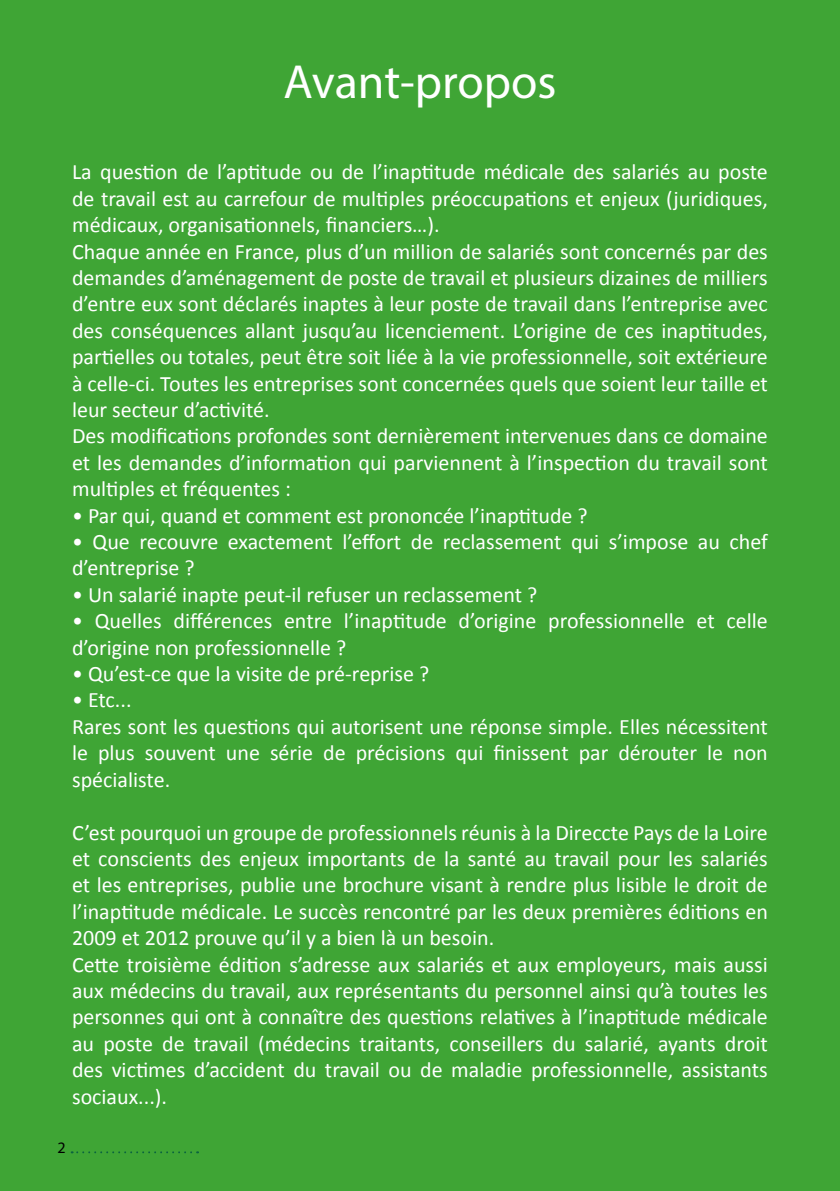
<style>
.page{position:relative;width:840px;height:1191px;background:#fff}
.page>*{position:absolute;margin:0;border:0;box-sizing:border-box;transform-origin:0 0}
.t1{font:48px "Myriad Pro";color:#fff}
.t2{font:22px/26.4px "Calibri";color:#fff}
.t3{font:16px "Myriad Pro";color:#000}
</style>
<div class="page">
<div style="left:0;top:0;width:839px;height:1191px;background:#3fa535"></div>
<svg style="left:72px;top:1151px;width:119px;height:2px"></svg>
<h1 class="t1" style="left:283px;top:64px;width:274px">Avant-propos</h1>
<p class="t2" style="left:72px;top:159px;width:697px">La question de l’aptitude ou de l’inaptitude médicale des salariés au poste de travail est au carrefour de multiples préoccupations et enjeux (juridiques, médicaux, organisationnels, financiers…).<br>Chaque année en France, plus d’un million de salariés sont concernés par des demandes d’aménagement de poste de travail et plusieurs dizaines de milliers d’entre eux sont déclarés inaptes à leur poste de travail dans l’entreprise avec des conséquences allant jusqu’au licenciement. L’origine de ces inaptitudes, partielles ou totales, peut être soit liée à la vie professionnelle, soit extérieure à celle-ci. Toutes les entreprises sont concernées quels que soient leur taille et leur secteur d’activité.<br>Des modifications profondes sont dernièrement intervenues dans ce domaine et les demandes d’information qui parviennent à l’inspection du travail sont multiples et fréquentes :</p>
<p class="t2" style="left:72px;top:502px;width:517px">• Par qui, quand et comment est prononcée l’inaptitude ?</p>
<p class="t2" style="left:72px;top:528px;width:697px">• Que recouvre exactement l’effort de reclassement qui s’impose au chef d’entreprise ?</p>
<p class="t2" style="left:72px;top:581px;width:466px">• Un salarié inapte peut-il refuser un reclassement ?</p>
<p class="t2" style="left:72px;top:608px;width:697px">• Quelles différences entre l’inaptitude d’origine professionnelle et celle d’origine non professionnelle ?</p>
<p class="t2" style="left:72px;top:660px;width:358px">• Qu’est-ce que la visite de pré-reprise ?</p>
<p class="t2" style="left:72px;top:687px;width:697px">• Etc...<br>Rares sont les questions qui autorisent une réponse simple. Elles nécessitent le plus souvent une série de précisions qui finissent par dérouter le non spécialiste.</p>
<p class="t2" style="left:72px;top:819px;width:697px">C’est pourquoi un groupe de professionnels réunis à la Direccte Pays de la Loire et conscients des enjeux importants de la santé au travail pour les salariés et les entreprises, publie une brochure visant à rendre plus lisible le droit de l’inaptitude médicale. Le succès rencontré par les deux premières éditions en 2009 et 2012 prouve qu’il y a bien là un besoin.<br>Cette troisième édition s’adresse aux salariés et aux employeurs, mais aussi aux médecins du travail, aux représentants du personnel ainsi qu’à toutes les personnes qui ont à connaître des questions relatives à l’inaptitude médicale au poste de travail (médecins traitants, conseillers du salarié, ayants droit des victimes d’accident du travail ou de maladie professionnelle, assistants sociaux...).</p>
<p class="t3" style="left:57px;top:1141px;width:10px">2</p>
</div>
